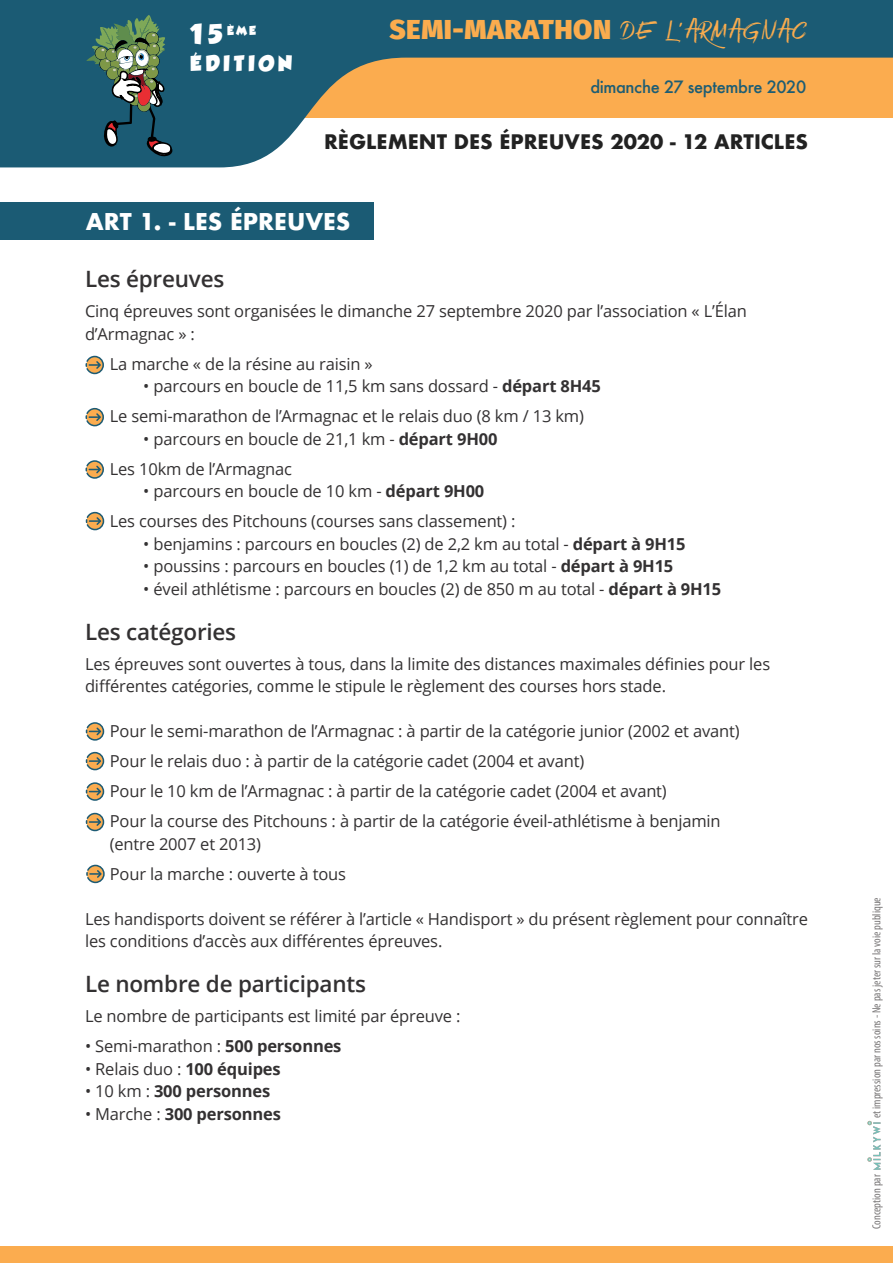
<style>
.page{position:relative;width:893px;height:1263px;background:#fff}
.page>*{position:absolute;margin:0;border:0;box-sizing:border-box;transform-origin:0 0}
.t1{font:800 27.3px "Fira Sans";letter-spacing:.02em;color:#faac4e}
.t2{font:600 22.5px "Open Sans";letter-spacing:-.01em;color:#333132}
.t3{font:700 22.5px "Futura";color:#fff}
.t4{font:700 19.5px "Futura";color:#222}
.t5{font:19.2px "GROBOLD";letter-spacing:.2em;color:#fff}
.t6{font:16.5px/30px "Open Sans";letter-spacing:-.01em;color:#333132}
.t7{font:700 16.5px "Open Sans";letter-spacing:-.01em;color:#333132}
.t8{font:500 16.5px "Futura";letter-spacing:-.025em;color:#1d5d73}
.t9{font:condensed 11.85px "Myriad Pro";color:#231f20}
.t10{font:11.55px "GROBOLD";color:#fff}
.s1{font-size:24.9px}
.s2{font-family:"Sidney DEMO Rough";font-weight:400;font-size:19.2px}
.s3{font-weight:700}
.s4{font-weight:400}
</style>
<div class="page">
<svg style="left:0;top:0;width:893px;height:167px;fill:#1b5b74"></svg>
<div style="left:0;top:1246px;width:893px;height:17px;background:#fbac4f"></div>
<svg style="left:86px;top:15px;width:87px;height:143px;background:#436b6a"></svg>
<div style="left:0;top:202px;width:374px;height:37px;background:#1b5b74"></div>
<svg style="left:86px;top:865px;width:19px;height:18px"></svg>
<svg style="left:86px;top:813px;width:18px;height:18px"></svg>
<svg style="left:86px;top:782px;width:18px;height:19px"></svg>
<svg style="left:86px;top:752px;width:18px;height:18px"></svg>
<svg style="left:86px;top:722px;width:18px;height:19px"></svg>
<svg style="left:86px;top:512px;width:18px;height:18px"></svg>
<svg style="left:86px;top:460px;width:18px;height:19px"></svg>
<svg style="left:86px;top:408px;width:18px;height:18px"></svg>
<svg style="left:86px;top:356px;width:18px;height:18px"></svg>
<img style="left:867px;top:1120px;width:14px;height:50px">
<p class="t10" style="left:190px;top:24px;width:67px"><span class="s1">15</span> ÈME</p>
<h1 class="t1" style="left:389px;top:10px;width:420px">SEMI-MARATHON <span class="s2">DE L’ARMAGNAC</span></h1>
<p class="t5" style="left:190px;top:52px;width:104px">ÉDITION</p>
<p class="t8" style="left:590px;top:76px;width:217px">dimanche 27 septembre 2020</p>
<p class="t4" style="left:324px;top:127px;width:485px">RÈGLEMENT DES ÉPREUVES 2020 - 12 ARTICLES</p>
<h2 class="t3" style="left:86px;top:205px;width:266px">ART 1. - LES ÉPREUVES</h2>
<h2 class="t2" style="left:85px;top:264px;width:141px">Les épreuves</h2>
<p class="t6" style="left:85px;top:299px;width:663px;line-height:22.5px">Cinq épreuves sont organisées le dimanche 27 septembre 2020 par l’association « L’Élan d’Armagnac » :</p>
<p class="t6" style="left:110px;top:348px;width:264px">La marche « de la résine au raisin »</p>
<p class="t6" style="left:110px;top:371px;width:493px;text-indent:34px">• parcours en boucle de 11,5 km sans dossard - <span class="s3">départ 8H45<br></span>Le semi-marathon de l’Armagnac et le relais duo (8 km / 13 km)</p>
<p class="t6" style="left:110px;top:423px;width:389px;text-indent:34px">• parcours en boucle de 21,1 km - <span class="s3">départ 9H00<br></span>Les 10km de l’Armagnac</p>
<p class="t6" style="left:110px;top:476px;width:407px;text-align:center">• parcours en boucle de 10 km - <span class="s3">départ 9H00<br></span>Les courses des Pitchouns (courses sans classement) :</p>
<p class="t6" style="left:143px;top:528px;width:544px">• benjamins : parcours en boucles (2) de 2,2 km au total - <span class="s3">départ à 9H15</span></p>
<p class="t6" style="left:143px;top:551px;width:532px">• poussins : parcours en boucles (1) de 1,2 km au total - <span class="s3">départ à 9H15</span></p>
<p class="t6" style="left:143px;top:573px;width:579px">• éveil athlétisme : parcours en boucles (2) de 850 m au total - <span class="s3">départ à 9H15</span></p>
<h2 class="t2" style="left:85px;top:616px;width:153px">Les catégories</h2>
<p class="t6" style="left:85px;top:652px;width:687px;line-height:22.5px">Les épreuves sont ouvertes à tous, dans la limite des distances maximales définies pour les différentes catégories, comme le stipule le règlement des courses hors stade.</p>
<p class="t6" style="left:110px;top:716px;width:631px">Pour le semi-marathon de l’Armagnac : à partir de la catégorie junior (2002 et avant)<br>Pour le relais duo : à partir de la catégorie cadet (2004 et avant)<br>Pour le 10 km de l’Armagnac : à partir de la catégorie cadet (2004 et avant)<br>Pour la course des Pitchouns : à partir de la catégorie éveil-athlétisme à benjamin</p>
<p class="t6" style="left:110px;top:828px;width:238px">(entre 2007 et 2013)<br>Pour la marche : ouverte à tous</p>
<p class="t6" style="left:85px;top:907px;width:724px;line-height:22.5px">Les handisports doivent se référer à l’article « Handisport » du présent règlement pour connaître les conditions d’accès aux différentes épreuves.</p>
<h2 class="t2" style="left:85px;top:969px;width:282px">Le nombre de participants</h2>
<p class="t6" style="left:85px;top:1001px;width:377px">Le nombre de participants est limité par épreuve :</p>
<p class="t6" style="left:85px;top:1031px;width:258px">• Semi-marathon : <span class="s3">500 personnes</span></p>
<p class="t6" style="left:85px;top:1053px;width:197px">• Relais duo : <span class="s3">100 équipes</span></p>
<p class="t7" style="left:85px;top:1080px;width:187px"><span class="s4">• 10 km :</span> 300 personnes</p>
<p class="t7" style="left:85px;top:1102px;width:198px"><span class="s4">• Marche :</span> 300 personnes</p>
<p class="t9" style="left:869px;top:1118px;width:222px;rotate:-90deg">et impression par nos soins - Ne pas jeter sur la voie publique</p>
<p class="t9" style="left:869px;top:1229px;width:56px;rotate:-90deg">Conception par</p>
</div>
